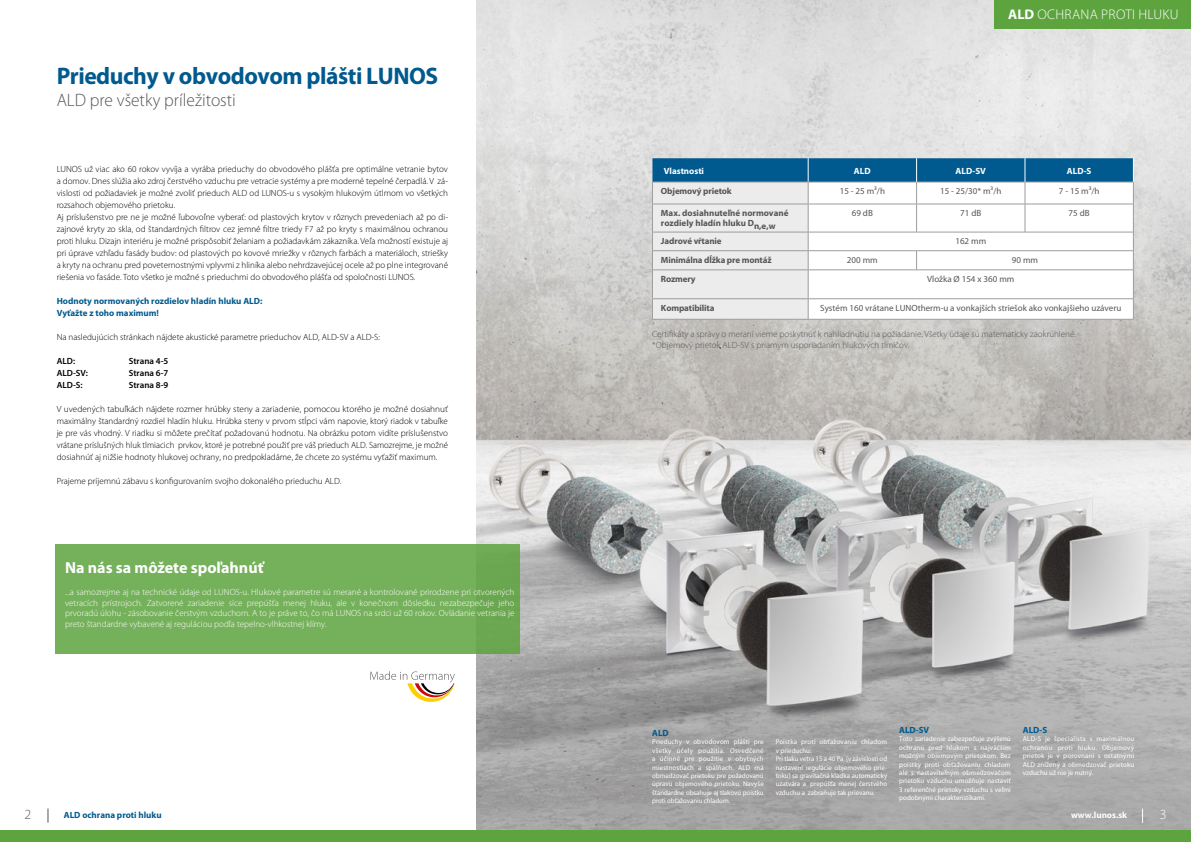
<style>
.page{position:relative;width:1191px;height:842px;background:#fff}
.page>*{position:absolute;margin:0;border:0;box-sizing:border-box;transform-origin:0 0}
.Ueberschrift_gross{font:700 24px "Myriad Pro";letter-spacing:-.02em;color:#005a8f}
.Ueberschrift_gross-2{font:300 18px "Myriad Pro";color:#565656}
.t1{font:700 16px "Myriad Pro";color:#fff}
.t2{font:300 14px "Myriad Pro";letter-spacing:.02em;color:#fff}
.t3{font:300 14px "Myriad Pro";color:#565656}
.Standard_Blocksatz{font:300 9px/12px "Myriad Pro";color:#000;text-align:justify}
.t4{font:300 9px/10.8px "Myriad Pro";color:#fff;text-align:justify}
.t5{font:300 9px "Myriad Pro";color:#565656}
.Fließtext{font:9px "Myriad Pro";color:#565656}
.Fließtext-2{font:700 9px/10px "Myriad Pro";letter-spacing:-.015em;color:#565656}
.Standard_Blocksatz-2{font:700 9px "Myriad Pro";color:#005a8f}
.Standard_Blocksatz-3{font:600 9px "Myriad Pro";color:#000}
.Fließtext-3{font:700 9px "Myriad Pro";color:#fff}
.t6{font:7px/8.4px "Myriad Pro";color:#fff;text-align:justify}
.t7{font:7px/8.4px "Myriad Pro";letter-spacing:.025em;color:#fff}
.s1{font-weight:700}
</style>
<div class="page">
<img style="left:477px;top:0;width:714px;height:831px">
<div style="left:0;top:831px;width:1191px;height:11px;background:#5da43e"></div>
<div style="left:995px;top:0;width:196px;height:28px;background:#5da43e"></div>
<div style="left:56px;top:544px;width:464px;height:109px;background:#75b15b"></div>
<hr style="left:652px;top:319px;width:156px;height:1px;background:#9c9d9d">
<hr style="left:808px;top:319px;width:108px;height:1px;background:#9c9d9d">
<hr style="left:916px;top:319px;width:109px;height:1px;background:#9c9d9d">
<hr style="left:1025px;top:319px;width:108px;height:1px;background:#9c9d9d">
<svg style="left:652px;top:158px;width:482px;height:161px"></svg>
<svg style="left:370px;top:671px;width:85px;height:31px"></svg>
<svg style="left:1142px;top:809px;width:1px;height:14px"></svg>
<svg style="left:48px;top:808px;width:1px;height:15px"></svg>
<p class="Ueberschrift_gross" style="left:57px;top:61px;width:383px">Prieduchy v obvodovom plášti LUNOS</p>
<p class="Ueberschrift_gross-2" style="left:57px;top:90px;width:181px">ALD pre všetky príležitosti</p>
<p class="Standard_Blocksatz" style="left:57px;top:163px;width:393px">LUNOS už viac ako 60 rokov vyvíja a vyrába prieduchy do obvodového plášťa pre optimálne vetranie bytov a domov. Dnes slúžia ako zdroj čerstvého vzduchu pre vetracie systémy a pre moderné tepelné čerpadlá. V zá&shy;vislosti od požiadaviek je možné zvoliť prieduch ALD od LUNOS-u s vysokým hlukovým útlmom vo všetkých rozsahoch objemového prietoku.</p>
<p class="Standard_Blocksatz" style="left:57px;top:211px;width:393px">Aj príslušenstvo pre ne je možné ľubovoľne vyberať: od plastových krytov v rôznych prevedeniach až po di&shy;zajnové kryty zo skla, od štandardných filtrov cez jemné filtre triedy F7 až po kryty s maximálnou ochranou proti hluku. Dizajn interiéru je možné prispôsobiť želaniam a požiadavkám zákazníka. Veľa možností existuje aj pri úprave vzhľadu fasády budov: od plastových po kovové mriežky v rôznych farbách a materiáloch, striešky a kryty na ochranu pred poveternostnými vplyvmi z hliníka alebo nehrdzavejúcej ocele až po plne integrované riešenia vo fasáde. Toto všetko je možné s prieduchmi do obvodového plášťa od spoločnosti LUNOS.</p>
<p class="Standard_Blocksatz-2" style="left:57px;top:295px;width:207px">Hodnoty normovaných rozdielov hladín hluku ALD:</p>
<p class="Standard_Blocksatz-2" style="left:57px;top:307px;width:104px">Vyťažte z toho maximum!</p>
<p class="Standard_Blocksatz" style="left:57px;top:331px;width:325px">Na nasledujúcich stránkach nájdete akustické parametre prieduchov ALD, ALD-SV a ALD-S:</p>
<p class="Standard_Blocksatz-3" style="left:57px;top:355px;width:20px">ALD:</p>
<p class="Standard_Blocksatz-3" style="left:129px;top:355px;width:41px">Strana 4-5</p>
<p class="Standard_Blocksatz-3" style="left:57px;top:367px;width:33px">ALD-SV:</p>
<p class="Standard_Blocksatz-3" style="left:129px;top:367px;width:41px">Strana 6-7</p>
<p class="Standard_Blocksatz-3" style="left:57px;top:379px;width:27px">ALD-S:</p>
<p class="Standard_Blocksatz-3" style="left:129px;top:379px;width:41px">Strana 8-9</p>
<p class="Standard_Blocksatz" style="left:57px;top:403px;width:393px">V uvedených tabuľkách nájdete rozmer hrúbky steny a zariadenie, pomocou ktorého je možné dosiahnuť maximálny štandardný rozdiel hladín hluku. Hrúbka steny v prvom stĺpci vám napovie, ktorý riadok v tabuľke je pre vás vhodný. V riadku si môžete prečítať požadovanú hodnotu. Na obrázku potom vidíte príslušenstvo vrátane príslušných hluk tlmiacich prvkov, ktoré je potrebné použiť pre váš prieduch ALD. Samozrejme, je možné dosiahnúť aj nižšie hodnoty hlukovej ochrany, no predpokladáme, že chcete zo systému vyťažiť maximum.</p>
<p class="Standard_Blocksatz" style="left:57px;top:475px;width:286px">Prajeme príjemnú zábavu s konfigurovaním svojho dokonalého prieduchu ALD.</p>
<p class="t1" style="left:65px;top:557px;width:200px">Na nás sa môžete spoľahnúť</p>
<p class="t4" style="left:65px;top:586px;width:451px">...a samozrejme aj na technické údaje od LUNOS-u. Hlukové parametre sú merané a kontrolované prirodzene pri otvorených vetracích prístrojoch. Zatvorené zariadenie síce prepúšťa menej hluku, ale v konečnom dôsledku nezabezpečuje jeho prvoradú úlohu - zásobovanie čerstvým vzduchom. A to je práve to, čo má LUNOS na srdci už 60 rokov. Ovládanie vetrania je preto štandardne vybavené aj reguláciou podľa tepelno-vlhkostnej klímy.</p>
<p class="t2" style="left:1008px;top:7px;width:172px"><span class="s1">ALD</span> OCHRANA PROTI HLUKU</p>
<p class="Fließtext-3" style="left:664px;top:165px;width:42px">Vlastnosti</p>
<p class="Fließtext-3" style="left:854px;top:165px;width:18px">ALD</p>
<p class="Fließtext-3" style="left:955px;top:165px;width:32px">ALD-SV</p>
<p class="Fließtext-3" style="left:1067px;top:165px;width:26px">ALD-S</p>
<p class="Fließtext-2" style="left:661px;top:186px;width:72px">Objemový prietok</p>
<p class="Fließtext" style="left:839px;top:186px;width:47px">15 - 25 m³/h</p>
<p class="Fließtext" style="left:940px;top:186px;width:63px">15 - 25/30* m³/h</p>
<p class="Fließtext" style="left:1058px;top:186px;width:42px">7 - 15 m³/h</p>
<p class="Fließtext-2" style="left:661px;top:208px;width:129px">Max. dosiahnuteľné normované rozdiely hladín hluku Dn,e,w</p>
<p class="Fließtext" style="left:852px;top:208px;width:23px">69 dB</p>
<p class="Fließtext" style="left:960px;top:208px;width:23px">71 dB</p>
<p class="Fließtext" style="left:1068px;top:208px;width:23px">75 dB</p>
<p class="Fließtext-2" style="left:661px;top:236px;width:62px">Jadrové vŕtanie</p>
<p class="Fließtext" style="left:955px;top:236px;width:32px">162 mm</p>
<p class="Fließtext-2" style="left:661px;top:255px;width:112px">Minimálna dĺžka pre montáž</p>
<p class="Fließtext" style="left:847px;top:255px;width:32px">200 mm</p>
<p class="Fließtext" style="left:1012px;top:255px;width:28px">90 mm</p>
<p class="Fließtext-2" style="left:661px;top:274px;width:36px">Rozmery</p>
<p class="Fließtext" style="left:927px;top:274px;width:89px">Vložka Ø 154 x 360 mm</p>
<p class="Fließtext-2" style="left:661px;top:303px;width:55px">Kompatibilita</p>
<p class="Fließtext" style="left:820px;top:303px;width:302px">Systém 160 vrátane LUNOtherm-u a vonkajších striešok ako vonkajšieho uzáveru</p>
<p class="t5" style="left:652px;top:329px;width:425px">Certifikáty a správy o meraní vieme poskytnúť k nahliadnutiu na požiadanie. Všetky údaje sú matematicky zaokrúhlené.</p>
<p class="t5" style="left:652px;top:340px;width:259px">*Objemový prietok ALD-SV s priamym usporiadaním hlukových tlmičov.</p>
<p class="Standard_Blocksatz-2" style="left:652px;top:727px;width:18px">ALD</p>
<p class="t6" style="left:652px;top:738px;width:113px">Prieduchy v obvodovom plášti pre všetky účely použitia. Osvedčené a účinné pre použitie v obytných miestnostiach a spálňach. ALD má obmedzovač prietoku pre požadovanú úpravu objemového prietoku. Navyše štandardne obsahuje aj tlakovú poistku proti obťažovaniu chladom.</p>
<p class="t7" style="left:775px;top:738px;width:113px">Poistka proti obťažovaniu chladom v prieduchu:</p>
<p class="t6" style="left:775px;top:755px;width:113px">Pri tlaku vetra 15 a 40 Pa (v závislosti od nastavení regulácie objemového prie&shy;toku) sa gravitačná kladka automaticky uzatvára a prepúšťa menej čerstvého vzduchu a zabraňuje tak prievanu.</p>
<p class="Standard_Blocksatz-2" style="left:899px;top:724px;width:31px">ALD-SV</p>
<p class="t6" style="left:899px;top:735px;width:113px">Toto zariadenie zabezpečuje zvýšenú ochranu pred hlukom s najväčším možným objemovým prietokom. Bez poistky proti obťažovaniu chladom ale s nastaviteľným obmedzovačom prietoku vzduchu umožňuje nastaviť 3 referenčné prietoky vzduchu s veľmi podobnými charakteristikami.</p>
<p class="Standard_Blocksatz-2" style="left:1022px;top:724px;width:26px">ALD-S</p>
<p class="t6" style="left:1022px;top:735px;width:113px">ALD-S je špecialista s maximálnou ochranou proti hluku. Objemový prietok je v porovnaní s ostatnými ALD znížený a obmedzovač prietoku vzduchu už nie je nutný.</p>
<h3 class="t3" style="left:24px;top:807px;width:8px">2</h3>
<p class="Standard_Blocksatz-2" style="left:64px;top:809px;width:99px">ALD ochrana proti hluku</p>
<p class="Fließtext-3" style="left:1071px;top:809px;width:58px">www.lunos.sk</p>
<h3 class="t2" style="left:1159px;top:807px;width:8px">3</h3>
</div>
